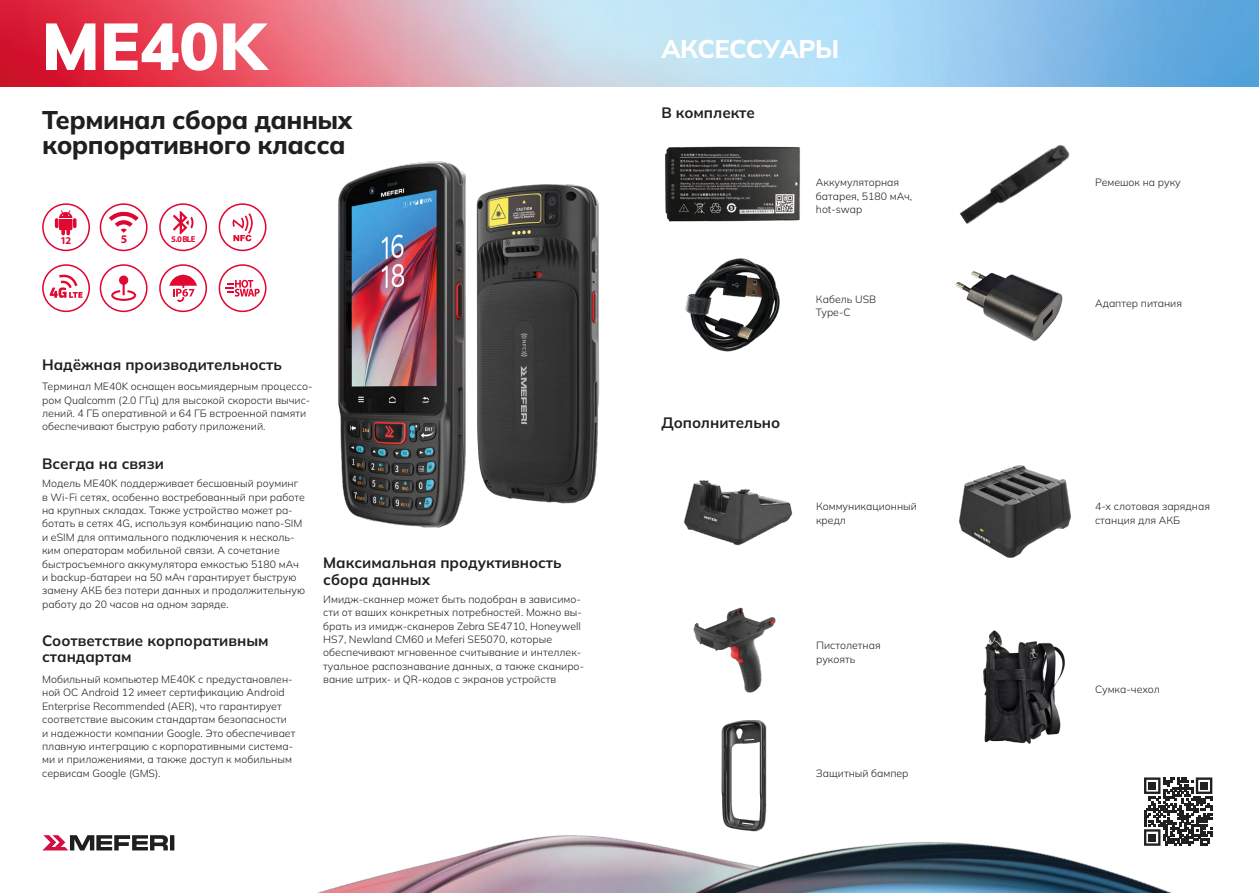
<style>
.page{position:relative;width:1259px;height:893px;background:#fff}
.page>*{position:absolute;margin:0;border:0;box-sizing:border-box;transform-origin:0 0}
.t1{font:900 66px "Mulish";color:#fff}
.t2{font:800 25.5px/25.2px "Mulish";letter-spacing:-.02em;color:#1f1f21}
.t3{font:800 25.5px "Mulish";letter-spacing:-.02em;color:#fff}
.t4{font:700 15px/16.4px "Mulish";color:#1f1f21}
.t5{font:700 11.7px "Myriad Pro";color:#e10831}
.t6{font:300 10.5px/13.4px "Mulish";color:#1f1f21}
.t7{font:700 10.35px "Myriad Pro";color:#e10831}
.t8{font:700 8.7px "Myriad Pro";color:#e10831}
</style>
<div class="page">
<img style="left:42px;top:161px;width:1129px;height:732px">
<svg style="left:42px;top:835px;width:132px;height:15px"></svg>
<img style="left:0;top:0;width:1259px;height:86px">
<img style="left:335px;top:162px;width:130px;height:366px">
<svg style="left:111px;top:276px;width:25px;height:25px"></svg>
<div style="left:100px;top:264px;width:48px;height:48px;border:2px solid #e10531;border-radius:50%"></div>
<svg style="left:232px;top:213px;width:21px;height:28px"></svg>
<div style="left:219px;top:203px;width:47px;height:48px;border:2px solid #e10531;border-radius:50%"></div>
<svg style="left:226px;top:280px;width:34px;height:17px"></svg>
<div style="left:219px;top:264px;width:47px;height:48px;border:2px solid #e10531;border-radius:50%"></div>
<svg style="left:50px;top:275px;width:33px;height:23px"></svg>
<div style="left:42px;top:264px;width:48px;height:48px;border:2px solid #e10531;border-radius:50%"></div>
<svg style="left:109px;top:212px;width:30px;height:21px"></svg>
<div style="left:100px;top:203px;width:48px;height:48px;border:2px solid #e10531;border-radius:50%"></div>
<svg style="left:173px;top:211px;width:20px;height:23px"></svg>
<div style="left:159px;top:203px;width:48px;height:48px;border:2px solid #e10531;border-radius:50%"></div>
<svg style="left:55px;top:210px;width:21px;height:25px"></svg>
<div style="left:42px;top:203px;width:48px;height:48px;border:2px solid #e10531;border-radius:50%"></div>
<svg style="left:169px;top:274px;width:28px;height:28px"></svg>
<div style="left:159px;top:264px;width:48px;height:48px;border:2px solid #e10531;border-radius:50%"></div>
<img style="left:475px;top:184px;width:127px;height:320px">
<img style="left:955px;top:265px;width:108px;height:80px">
<img style="left:684px;top:257px;width:97px;height:96px">
<img style="left:957px;top:144px;width:116px;height:84px">
<img style="left:661px;top:146px;width:142px;height:81px">
<img style="left:693px;top:606px;width:83px;height:89px">
<img style="left:721px;top:719px;width:45px;height:112px">
<img style="left:957px;top:464px;width:115px;height:95px">
<img style="left:680px;top:474px;width:115px;height:79px">
<img style="left:979px;top:630px;width:90px;height:114px">
<div style="left:1139px;top:773px;width:78px;height:77px;background:#fff"></div>
<svg style="left:1144px;top:777px;width:68px;height:69px"></svg>
<div style="left:1148px;top:782px;width:7px;height:7px;background:#201f22"></div>
<div style="left:1200px;top:782px;width:7px;height:7px;background:#201f22"></div>
<div style="left:1148px;top:834px;width:7px;height:7px;background:#201f22"></div>
<h1 class="t1" style="left:42px;top:0;width:225px">ME40K</h1>
<h2 class="t2" style="left:42px;top:106px;width:312px">Терминал сбора данных корпоративного класса</h2>
<p class="t7" style="left:60px;top:234px;width:12px">12</p>
<p class="t5" style="left:121px;top:232px;width:8px">5</p>
<p class="t8" style="left:171px;top:233px;width:25px">5.0 BLE</p>
<h3 class="t4" style="left:42px;top:356px;width:241px">Надёжная производительность</h3>
<p class="t6" style="left:42px;top:379px;width:272px">Терминал ME40K оснащен восьмиядерным процессо&shy;ром Qualcomm (2.0 ГГц) для высокой скорости вычис&shy;лений. 4 ГБ оперативной и 64 ГБ встроенной памяти обеспечивают быструю работу приложений.</p>
<h3 class="t4" style="left:42px;top:455px;width:123px">Всегда на связи</h3>
<p class="t6" style="left:42px;top:476px;width:264px">Модель ME40K поддерживает бесшовный роуминг в Wi-Fi сетях, особенно востребованный при работе на крупных складах. Также устройство может ра&shy;ботать в сетях 4G, используя комбинацию nano-SIM и eSIM для оптимального подключения к несколь&shy;ким операторам мобильной связи. А сочетание быстросъемного аккумулятора емкостью 5180 мАч и backup-батареи на 50 мАч гарантирует быструю замену АКБ без потери данных и продолжительную работу до 20 часов на одном заряде.</p>
<h3 class="t4" style="left:42px;top:632px;width:228px">Соответствие корпоративным стандартам</h3>
<h3 class="t4" style="left:323px;top:554px;width:240px">Максимальная продуктивность сбора данных</h3>
<p class="t6" style="left:323px;top:592px;width:262px">Имидж-сканнер может быть подобран в зависимо&shy;сти от ваших конкретных потребностей. Можно вы&shy;брать из имидж-сканеров Zebra SE4710, Honeywell HS7, Newland CM60 и Meferi SE5070, которые обеспечивают мгновенное считывание и интеллек&shy;туальное распознавание данных, а также сканиро-</p>
<p class="t6" style="left:42px;top:672px;width:252px">Мобильный компьютер ME40K с предустановлен-</p>
<p class="t6" style="left:323px;top:672px;width:234px">вание штрих- и QR-кодов с экранов устройств</p>
<p class="t6" style="left:42px;top:686px;width:255px">ной ОС Android 12 имеет сертификацию Android Enterprise Recommended (AER), что гарантирует соответствие высоким стандартам безопасности и надежности компании Google. Это обеспечивает плавную интеграцию с корпоративными система&shy;ми и приложениями, а также доступ к мобильным сервисам Google (GMS).</p>
<h2 class="t3" style="left:661px;top:31px;width:180px">АКСЕССУАРЫ</h2>
<h3 class="t4" style="left:661px;top:104px;width:95px">В комплекте</h3>
<p class="t6" style="left:816px;top:175px;width:98px">Аккумуляторная батарея, 5180 мАч, hot-swap</p>
<p class="t6" style="left:816px;top:292px;width:62px">Кабель USB<br>Type-C</p>
<h3 class="t4" style="left:661px;top:414px;width:120px">Дополнительно</h3>
<p class="t6" style="left:816px;top:499px;width:102px">Коммуникационный кредл</p>
<p class="t6" style="left:816px;top:639px;width:66px">Пистолетная рукоять</p>
<p class="t6" style="left:816px;top:766px;width:94px">Защитный бампер</p>
<p class="t6" style="left:1095px;top:175px;width:87px">Ремешок на руку</p>
<p class="t6" style="left:1095px;top:296px;width:88px">Адаптер питания</p>
<p class="t6" style="left:1095px;top:500px;width:116px">4-х слотовая зарядная станция для АКБ</p>
<p class="t6" style="left:1095px;top:682px;width:66px">Сумка-чехол</p>
</div>
